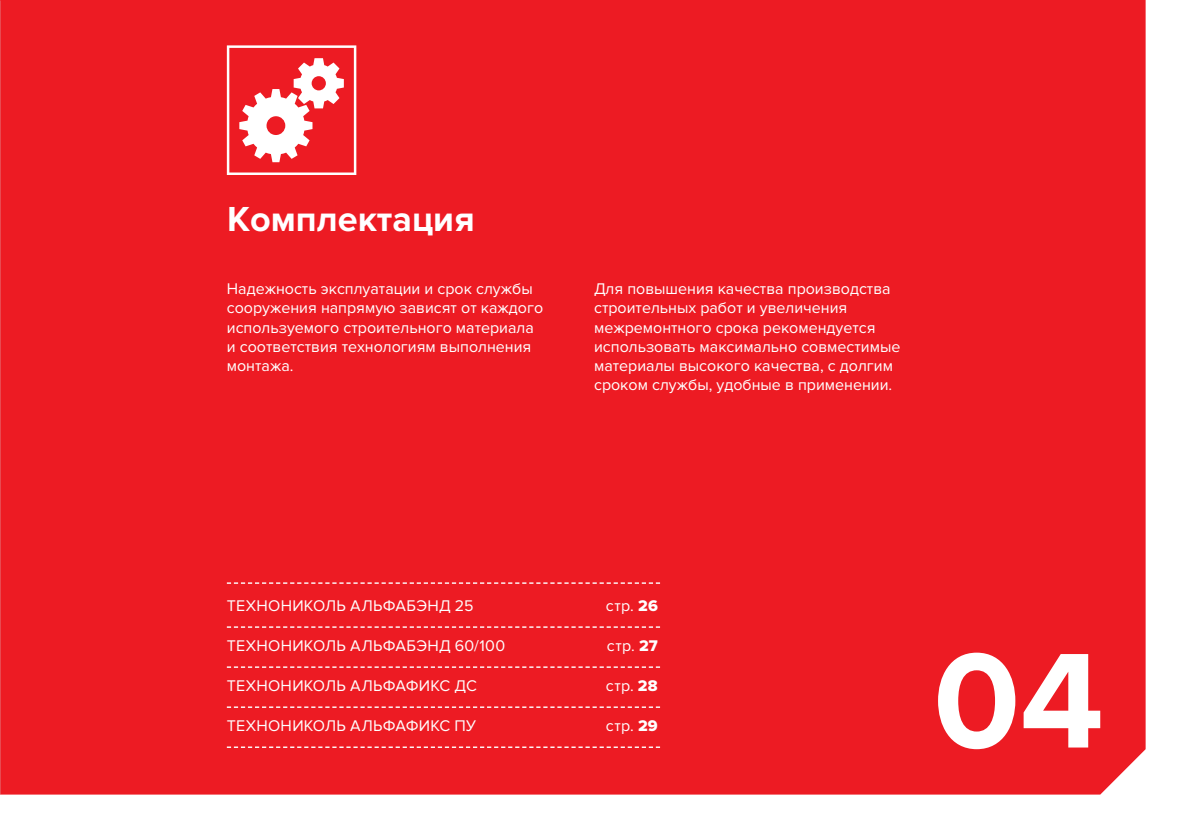
<style>
.page{position:relative;width:1191px;height:840px;background:#fff}
.page>*{position:absolute;margin:0;border:0;box-sizing:border-box;transform-origin:0 0}
.t1{font:700 140px "Proxima Nova";color:#fff}
.t2{font:700 36px "Proxima Nova";color:#fff}
.t3{font:16px/19.2px "Proxima Nova";color:#fff}
.s1{font-family:"Proxima Nova Extrabld"}
</style>
<div class="page">
<div style="left:1px;top:0;width:1144px;height:794px;background:#ed1b23"></div>
<svg style="left:227px;top:626px;width:433px;height:1px"></svg>
<svg style="left:227px;top:582px;width:433px;height:1px"></svg>
<svg style="left:227px;top:666px;width:433px;height:1px"></svg>
<svg style="left:227px;top:706px;width:433px;height:1px"></svg>
<svg style="left:227px;top:746px;width:433px;height:1px"></svg>
<img style="left:0;top:0;width:1px;height:794px">
<svg style="left:227px;top:45px;width:129px;height:130px"></svg>
<h2 class="t2" style="left:227px;top:198px;width:249px">Комплектация</h2>
<p class="t3" style="left:227px;top:279px;width:318px">Надежность эксплуатации и срок службы сооружения напрямую зависят от каждого используемого строительного материала и соответствия технологиям выполнения монтажа.</p>
<p class="t3" style="left:594px;top:279px;width:308px">Для повышения качества производства строительных работ и увеличения межремонтного срока рекомендуется использовать максимально совместимые материалы высокого качества, с долгим сроком службы, удобные в применении.</p>
<p class="t3" style="left:227px;top:595px;width:248px">ТЕХНОНИКОЛЬ АЛЬФАБЭНД 25</p>
<p class="t3" style="left:606px;top:595px;width:53px">стр. <span class="s1">26</span></p>
<p class="t3" style="left:227px;top:635px;width:280px">ТЕХНОНИКОЛЬ АЛЬФАБЭНД 60/100</p>
<p class="t3" style="left:607px;top:635px;width:52px">стр. <span class="s1">27</span></p>
<p class="t3" style="left:227px;top:675px;width:251px">ТЕХНОНИКОЛЬ АЛЬФАФИКС ДС</p>
<p class="t3" style="left:606px;top:675px;width:54px">стр. <span class="s1">28</span></p>
<p class="t3" style="left:227px;top:715px;width:203px">ТЕХНОНИКОЛЬ АЛЬФАФикс</p>
<p class="t3" style="left:454px;top:715px;width:18px">ПУ</p>
<p class="t3" style="left:606px;top:715px;width:54px">стр. <span class="s1">29</span></p>
<h1 class="t1" style="left:933px;top:619px;width:172px">04</h1>
</div>
